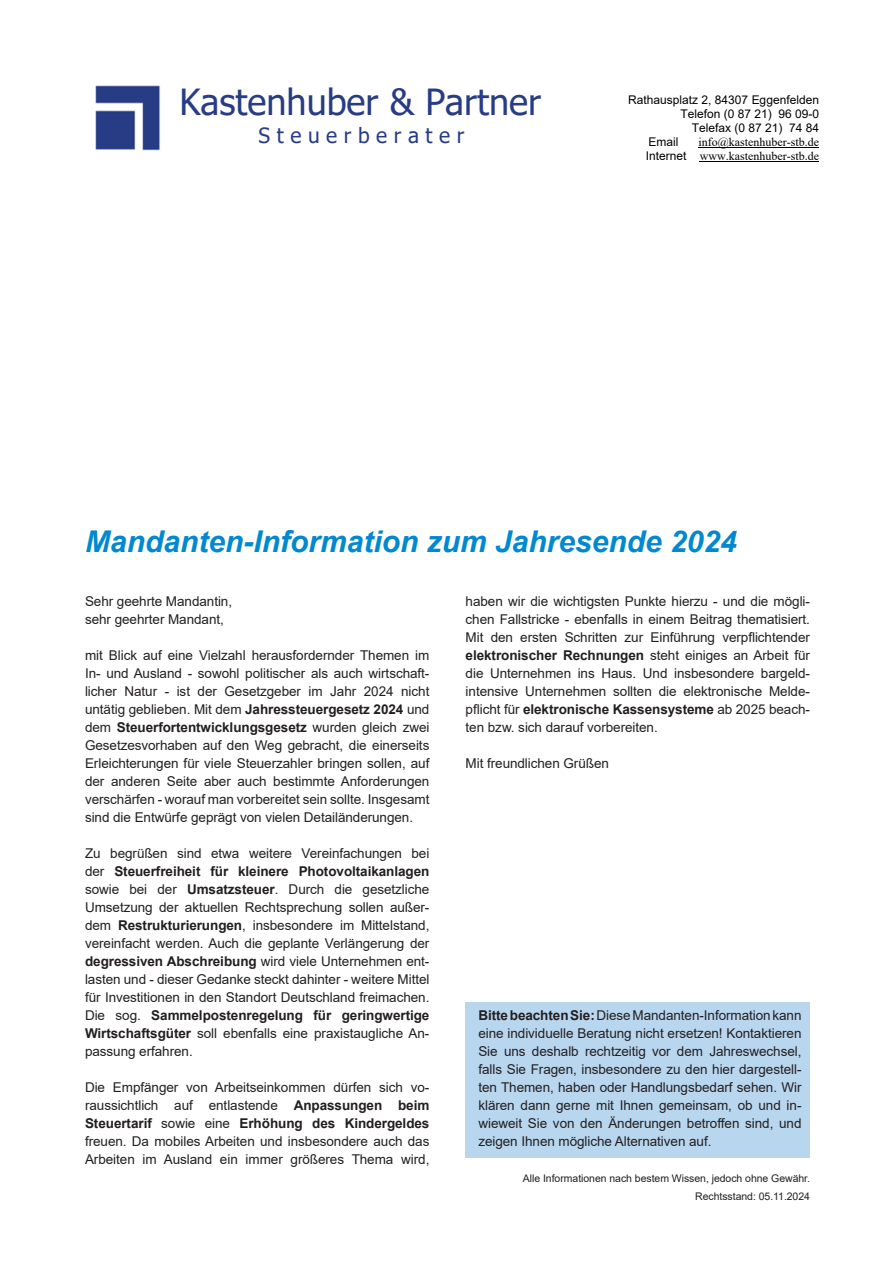
<style>
.page{position:relative;width:893px;height:1263px;background:#fff}
.page>*{position:absolute;margin:0;border:0;box-sizing:border-box;transform-origin:0 0}
.t1{font:36px "Tahoma";color:#283c86}
.t2{font:italic 700 30px "Arial";color:#0089cf}
.t3{font:21px "Tahoma";color:#283c86}
.t4{font:13.5px/18px "Arial";letter-spacing:-.005em;color:#231f20;text-align:justify}
.t5{font:12px "Arial";color:#000}
.t6{font:12px/13.8px "Times New Roman";color:#000;text-align:right}
.t7{font:10.5px/18px "Arial";letter-spacing:-.005em;color:#231f20;text-align:right}
.s1{font-family:"Arial"}
.s2{font-weight:700}
</style>
<div class="page">
<div style="left:466px;top:1002px;width:344px;height:155px;background:#b9d6ef"></div>
<img style="left:95px;top:85px;width:65px;height:66px">
<hr style="left:698px;top:147px;width:121px;height:1px;background:#000">
<hr style="left:700px;top:161px;width:119px;height:1px;background:#000">
<h1 class="t1" style="left:179px;top:82px;width:363px">Kastenhuber &amp; Partner</h1>
<h3 class="t3" style="left:259px;top:124px;width:207px">S t e u e r b e r a t e r</h3>
<p class="t5" style="left:628px;top:96px;width:192px">Rathausplatz 2, 84307 Eggenfelden</p>
<p class="t5" style="left:680px;top:109px;width:140px">Telefon (0 87 21) 96 09-0</p>
<p class="t5" style="left:692px;top:123px;width:129px">Telefax (0 87 21) 74 84</p>
<p class="t5" style="left:648px;top:137px;width:32px">Email</p>
<p class="t6" style="left:646px;top:136px;width:175px">info@kastenhuber-stb.de<br><span class="s1">Internet</span> www.kastenhuber-stb.de</p>
<h2 class="t2" style="left:85px;top:522px;width:653px">Mandanten-Information zum Jahresende 2024</h2>
<p class="t4" style="left:85px;top:592px;width:149px">Sehr geehrte Mandantin, sehr geehrter Mandant,</p>
<p class="t4" style="left:85px;top:646px;width:346px">mit Blick auf eine Vielzahl herausfordernder Themen im In- und Ausland - sowohl politischer als auch wirtschaft&shy;licher Natur - ist der Gesetzgeber im Jahr 2024 nicht untätig geblieben. Mit dem <span class="s2">Jahressteuergesetz 2024</span> und dem <span class="s2">Steuerfortentwicklungsgesetz</span> wurden gleich zwei Gesetzesvorhaben auf den Weg gebracht, die einerseits Erleichterungen für viele Steuerzahler bringen sollen, auf der anderen Seite aber auch bestimmte Anforderungen verschärfen - worauf man vorbereitet sein sollte. Insgesamt sind die Entwürfe geprägt von vielen Detailänderungen.</p>
<p class="t4" style="left:85px;top:844px;width:346px">Zu begrüßen sind etwa weitere Vereinfachungen bei der <span class="s2">Steuerfreiheit für kleinere Photovoltaikanlagen </span>sowie bei der <span class="s2">Umsatzsteuer</span>. Durch die gesetzliche Umsetzung der aktuellen Rechtsprechung sollen außer&shy;dem <span class="s2">Restrukturierungen</span>, insbesondere im Mittelstand, vereinfacht werden. Auch die geplante Verlängerung der <span class="s2">degressiven Abschreibung</span> wird viele Unternehmen ent&shy;lasten und - dieser Gedanke steckt dahinter - weitere Mittel für Investitionen in den Standort Deutschland freimachen.<br>Die sog. <span class="s2">Sammelpostenregelung für geringwertige Wirtschaftsgüter</span> soll ebenfalls eine praxistaugliche An&shy;passung erfahren.</p>
<p class="t4" style="left:85px;top:1078px;width:346px">Die Empfänger von Arbeitseinkommen dürfen sich vo&shy;raussichtlich auf entlastende <span class="s2">Anpassungen beim Steuertarif</span> sowie eine <span class="s2">Erhöhung des Kindergeldes </span>freuen. Da mobiles Arbeiten und insbesondere auch das Arbeiten im Ausland ein immer größeres Thema wird,</p>
<p class="t4" style="left:466px;top:592px;width:346px">haben wir die wichtigsten Punkte hierzu - und die mögli&shy;chen Fallstricke - ebenfalls in einem Beitrag thematisiert.<br>Mit den ersten Schritten zur Einführung verpflichtender <span class="s2">elektronischer Rechnungen</span> steht einiges an Arbeit für die Unternehmen ins Haus. Und insbesondere bargeld&shy;intensive Unternehmen sollten die elektronische Melde&shy;pflicht für <span class="s2">elektronische Kassensysteme</span> ab 2025 beach&shy;ten bzw. sich darauf vorbereiten.</p>
<p class="t4" style="left:466px;top:754px;width:145px">Mit freundlichen Grüßen</p>
<p class="t4" style="left:478px;top:1006px;width:325px"><span class="s2">Bitte beachten Sie:</span> Diese Mandanten-Information kann eine individuelle Beratung nicht ersetzen! Kontaktieren Sie uns deshalb rechtzeitig vor dem Jahreswechsel, falls Sie Fragen, insbesondere zu den hier dargestell&shy;ten Themen, haben oder Handlungsbedarf sehen. Wir klären dann gerne mit Ihnen gemeinsam, ob und in&shy;wieweit Sie von den Änderungen betroffen sind, und zeigen Ihnen mögliche Alternativen auf.</p>
<p class="t7" style="left:523px;top:1169px;width:289px">Alle Informationen nach bestem Wissen, jedoch ohne Gewähr.<br>Rechtsstand: 05.11.2024</p>
</div>
